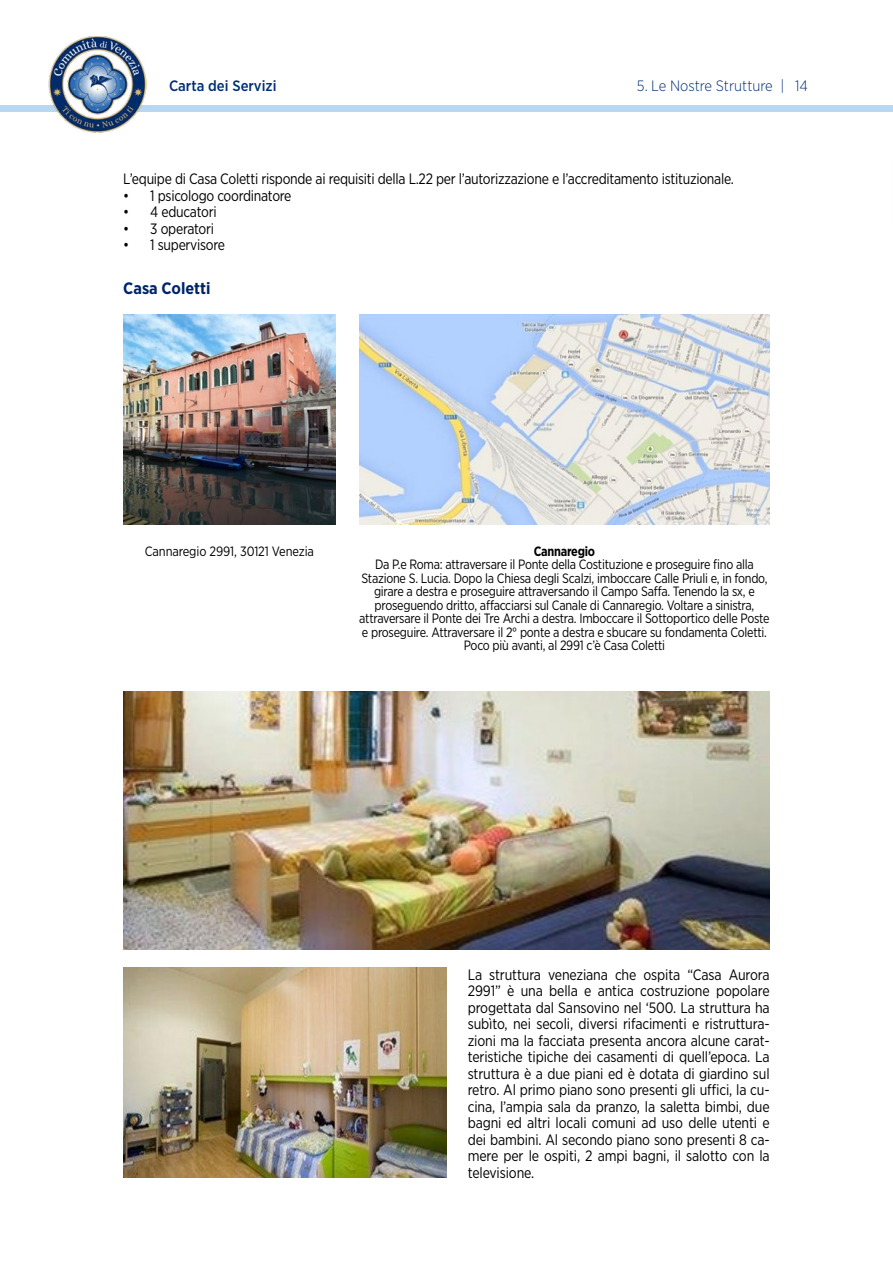
<style>
.page{position:relative;width:893px;height:1263px;background:#fff}
.page>*{position:absolute;margin:0;border:0;box-sizing:border-box;transform-origin:0 0}
.t1{font:700 16.5px "Gotham Narrow";color:#00256a}
.t2{font:15px/16.5px "Gotham Narrow";letter-spacing:-.02em;color:#000;text-align:justify;scale:.95 1}
.t3{font:15px "Gotham Narrow";letter-spacing:-.02em;color:#000;scale:.94 1}
.t4{font:300 15px "Gotham Narrow";color:#002f75}
.t5{font:500 15px "Gotham Narrow";color:#002f75}
.t6{font:13.5px/13.5px "Gotham Narrow";letter-spacing:-.02em;color:#000;text-align:center;scale:.93 1}
.t7{font:13.5px "Gotham Narrow";letter-spacing:-.02em;color:#000;scale:.95 1}
.t8{font:700 13.5px "Gotham Narrow";letter-spacing:-.02em;color:#000;scale:.93 1}
</style>
<div class="page">
<div style="left:0;top:105px;width:893px;height:7px;background:#bad7f2"></div>
<img style="left:49px;top:36px;width:98px;height:97px">
<img style="left:123px;top:315px;width:212px;height:209px">
<img style="left:359px;top:315px;width:411px;height:209px">
<img style="left:123px;top:968px;width:323px;height:210px">
<img style="left:123px;top:691px;width:647px;height:258px">
<p class="t5" style="left:169px;top:76px;width:109px">Carta dei Servizi</p>
<p class="t4" style="left:780px;top:77px;width:29px">| 14</p>
<p class="t4" style="left:637px;top:77px;width:137px">5. Le Nostre Strutture</p>
<p class="t3" style="left:123px;top:170px;width:651px">L’equipe di Casa Coletti risponde ai requisiti della L.22 per l’autorizzazione e l’accreditamento istituzionale.</p>
<p class="t3" style="left:123px;top:186px;width:180px">• 1 psicologo coordinatore</p>
<p class="t3" style="left:123px;top:203px;width:101px">• 4 educatori</p>
<p class="t3" style="left:123px;top:219px;width:98px">• 3 operatori</p>
<p class="t3" style="left:123px;top:236px;width:110px">• 1 supervisore</p>
<p class="t1" style="left:123px;top:278px;width:89px">Casa Coletti</p>
<p class="t7" style="left:145px;top:543px;width:180px">Cannaregio 2991, 30121 Venezia</p>
<p class="t8" style="left:534px;top:542px;width:67px">Cannaregio</p>
<p class="t6" style="left:359px;top:557px;width:443px">Da P.e Roma: attraversare il Ponte della Costituzione e proseguire fino alla Stazione S. Lucia. Dopo la Chiesa degli Scalzi, imboccare Calle Priuli e, in fondo, girare a destra e proseguire attraversando il Campo Saffa. Tenendo la sx, e proseguendo dritto, affacciarsi sul Canale di Cannaregio. Voltare a sinistra, attraversare il Ponte dei Tre Archi a destra. Imboccare il Sottoportico delle Poste e proseguire. Attraversare il 2° ponte a destra e sbucare su fondamenta Coletti.<br>Poco più avanti, al 2991 c’è Casa Coletti</p>
<p class="t2" style="left:468px;top:966px;width:319px">La struttura veneziana che ospita “Casa Aurora 2991” è una bella e antica costruzione popolare progettata dal Sansovino nel ‘500. La struttura ha subìto, nei secoli, diversi rifacimenti e ristruttura&shy;zioni ma la facciata presenta ancora alcune carat&shy;teristiche tipiche dei casamenti di quell’epoca. La struttura è a due piani ed è dotata di giardino sul retro. Al primo piano sono presenti gli uffici, la cu&shy;cina, l’ampia sala da pranzo, la saletta bimbi, due bagni ed altri locali comuni ad uso delle utenti e dei bambini. Al secondo piano sono presenti 8 ca&shy;mere per le ospiti, 2 ampi bagni, il salotto con la televisione.</p>
</div>
